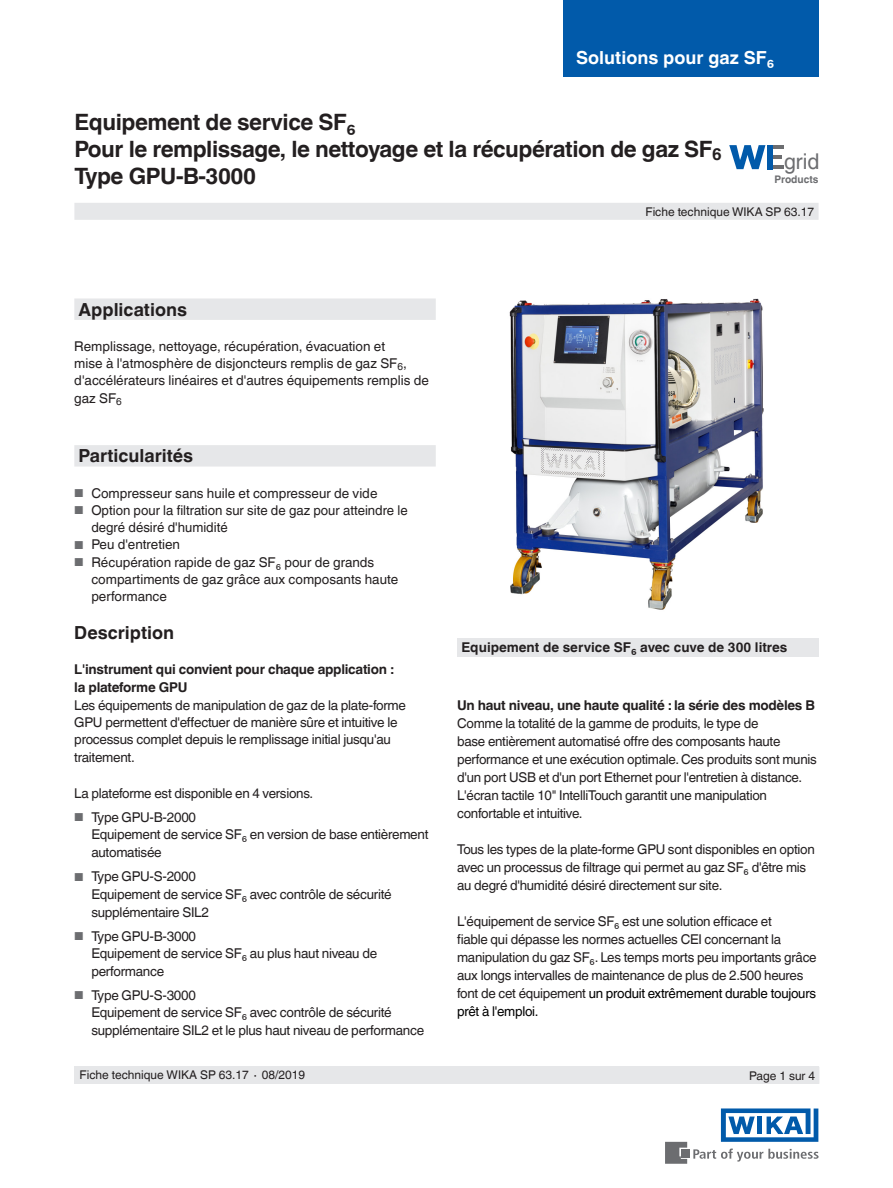
<style>
.page{position:relative;width:893px;height:1188px;background:#fff}
.page>*{position:absolute;margin:0;border:0;box-sizing:border-box;transform-origin:0 0}
.Headline{font:700 22.5px "Helvetica World";letter-spacing:-.02em;color:#231f20}
.t1{font:21.75px "Helvetica World";color:#6c6d70}
.Subheadline1{font:700 18px "Helvetica World";color:#231f20}
.t2{font:700 18px "Helvetica World";color:#fff}
.Running_text{font:13.5px/18px "Helvetica World";letter-spacing:-.02em;color:#231f20}
.Running_text-2{font:13.5px/17.2px "Helvetica World";color:#231f20}
.Subheadline2{font:700 13.5px/18px "Helvetica World";letter-spacing:-.02em;color:#231f20}
.Subheadline2-2{font:700 13.5px "Helvetica World";color:#231f20}
.Small_text{font:12px "Helvetica World";color:#231f20}
.t3{font:700 10.5px "Helvetica World";color:#6c6d70}
.s1{font-size:11.55px;color:#6c6d70}
.s2{color:#000}
</style>
<div class="page">
<svg style="left:693px;top:1149px;width:126px;height:13px"></svg>
<div style="left:682px;top:1150px;width:8px;height:8px;background:#6c6d70"></div>
<svg style="left:665px;top:1142px;width:22px;height:22px"></svg>
<svg style="left:721px;top:1108px;width:97px;height:34px"></svg>
<div style="left:563px;top:0;width:256px;height:76px;background:#015aaa"></div>
<div style="left:74px;top:203px;width:745px;height:17px;background:#e6e7e9"></div>
<div style="left:74px;top:1066px;width:745px;height:18px;background:#e6e7e9"></div>
<div style="left:457px;top:638px;width:362px;height:18px;background:#e6e7e9"></div>
<img style="left:509px;top:298px;width:255px;height:312px">
<svg style="left:74px;top:298px;width:362px;height:169px"></svg>
<hr style="left:768px;top:145px;width:15px;height:4px;background:#6c6d70">
<hr style="left:770px;top:155px;width:12px;height:4px;background:#6c6d70">
<svg style="left:729px;top:145px;width:36px;height:24px"></svg>
<hr style="left:768px;top:165px;width:15px;height:4px;background:#6c6d70">
<div style="left:768px;top:145px;width:5px;height:24px;background:#015aaa"></div>
<h3 class="t2" style="left:576px;top:47px;width:200px">Solutions pour gaz SF₆</h3>
<p class="Headline" style="left:74px;top:109px;width:283px">Equipement de service SF₆</p>
<p class="Headline" style="left:74px;top:136px;width:649px">Pour le remplissage, le nettoyage et la récupération de gaz SF<sub>6</sub></p>
<p class="Headline" style="left:74px;top:163px;width:183px">Type GPU-B-3000</p>
<p class="t1" style="left:784px;top:149px;width:37px">grid</p>
<p class="t3" style="left:774px;top:173px;width:46px">Products</p>
<p class="Small_text" style="left:645px;top:204px;width:170px">Fiche technique WIKA SP 63.17</p>
<p class="Subheadline1" style="left:79px;top:299px;width:110px">Applications</p>
<p class="Running_text-2" style="left:74px;top:338px;width:356px">Remplissage, nettoyage, récupération, évacuation et<br>mise à l'atmosphère de disjoncteurs remplis de gaz SF<sub>6</sub>, d'accélérateurs linéaires et d'autres équipements remplis de gaz SF<sub>6</sub></p>
<p class="Subheadline1" style="left:79px;top:446px;width:116px">Particularités</p>
<p class="Running_text-2" style="left:74px;top:484px;width:305px"><span class="s1">■</span> Compresseur sans huile et compresseur de vide</p>
<p class="Running_text-2" style="left:91px;top:501px;width:318px;text-indent:-17px"><span class="s1">■</span> Option pour la filtration sur site de gaz pour atteindre le degré désiré d'humidité</p>
<p class="Running_text-2" style="left:74px;top:536px;width:107px"><span class="s1">■</span> Peu d'entretien</p>
<p class="Running_text-2" style="left:91px;top:553px;width:308px;text-indent:-17px"><span class="s1">■</span> Récupération rapide de gaz SF₆ pour de grands compartiments de gaz grâce aux composants haute performance</p>
<p class="Subheadline1" style="left:74px;top:622px;width:101px">Description</p>
<p class="Subheadline2" style="left:74px;top:661px;width:321px">L'instrument qui convient pour chaque application : la plateforme GPU</p>
<p class="Running_text" style="left:74px;top:696px;width:333px;line-height:17.5px">Les équipements de manipulation de gaz de la plate-forme GPU permettent d'effectuer de manière sûre et intuitive le processus complet depuis le remplissage initial jusqu'au traitement.</p>
<p class="Running_text" style="left:74px;top:784px;width:240px">La plateforme est disponible en 4 versions.</p>
<p class="Running_text" style="left:74px;top:808px;width:123px"><span class="s1">■</span> Type GPU-B-2000</p>
<p class="Running_text" style="left:91px;top:826px;width:339px">Equipement de service SF₆ en version de base entièrement automatisée</p>
<p class="Running_text" style="left:74px;top:868px;width:123px"><span class="s1">■</span> Type GPU-S-2000</p>
<p class="Running_text" style="left:91px;top:885px;width:302px">Equipement de service SF₆ avec contrôle de sécurité supplémentaire SIL2</p>
<p class="Running_text" style="left:74px;top:927px;width:123px"><span class="s1">■</span> Type GPU-B-3000</p>
<p class="Running_text" style="left:91px;top:944px;width:287px">Equipement de service SF₆ au plus haut niveau de performance</p>
<p class="Running_text" style="left:74px;top:986px;width:123px"><span class="s1">■</span> Type GPU-S-3000</p>
<p class="Running_text" style="left:91px;top:1003px;width:334px">Equipement de service SF₆ avec contrôle de sécurité supplémentaire SIL2 et le plus haut niveau de performance</p>
<p class="Small_text" style="left:80px;top:1068px;width:227px">Fiche technique WIKA SP 63.17 ∙ 08/2019</p>
<p class="Subheadline2-2" style="left:461px;top:639px;width:327px">Equipement de service SF₆ avec cuve de 300 litres</p>
<p class="Subheadline2" style="left:457px;top:696px;width:359px">Un haut niveau, une haute qualité : la série des modèles B</p>
<p class="Running_text" style="left:457px;top:714px;width:361px">Comme la totalité de la gamme de produits, le type de<br>base entièrement automatisé offre des composants haute performance et une exécution optimale. Ces produits sont munis d'un port USB et d'un port Ethernet pour l'entretien à distance.<br>L'écran tactile 10" IntelliTouch garantit une manipulation confortable et intuitive.</p>
<p class="Running_text" style="left:457px;top:840px;width:359px">Tous les types de la plate-forme GPU sont disponibles en option avec un processus de filtrage qui permet au gaz SF₆ d'être mis au degré d'humidité désiré directement sur site.</p>
<p class="Running_text" style="left:457px;top:912px;width:361px">L'équipement de service SF₆ est une solution efficace et<br>fiable qui dépasse les normes actuelles CEI concernant la manipulation du gaz SF₆. Les temps morts peu importants grâce aux longs intervalles de maintenance de plus de 2.500 heures font de cet équipement <span class="s2">un produit extrêmement durable toujours prêt à l'emploi.</span></p>
<p class="Small_text" style="left:749px;top:1068px;width:67px">Page 1 sur 4</p>
</div>
